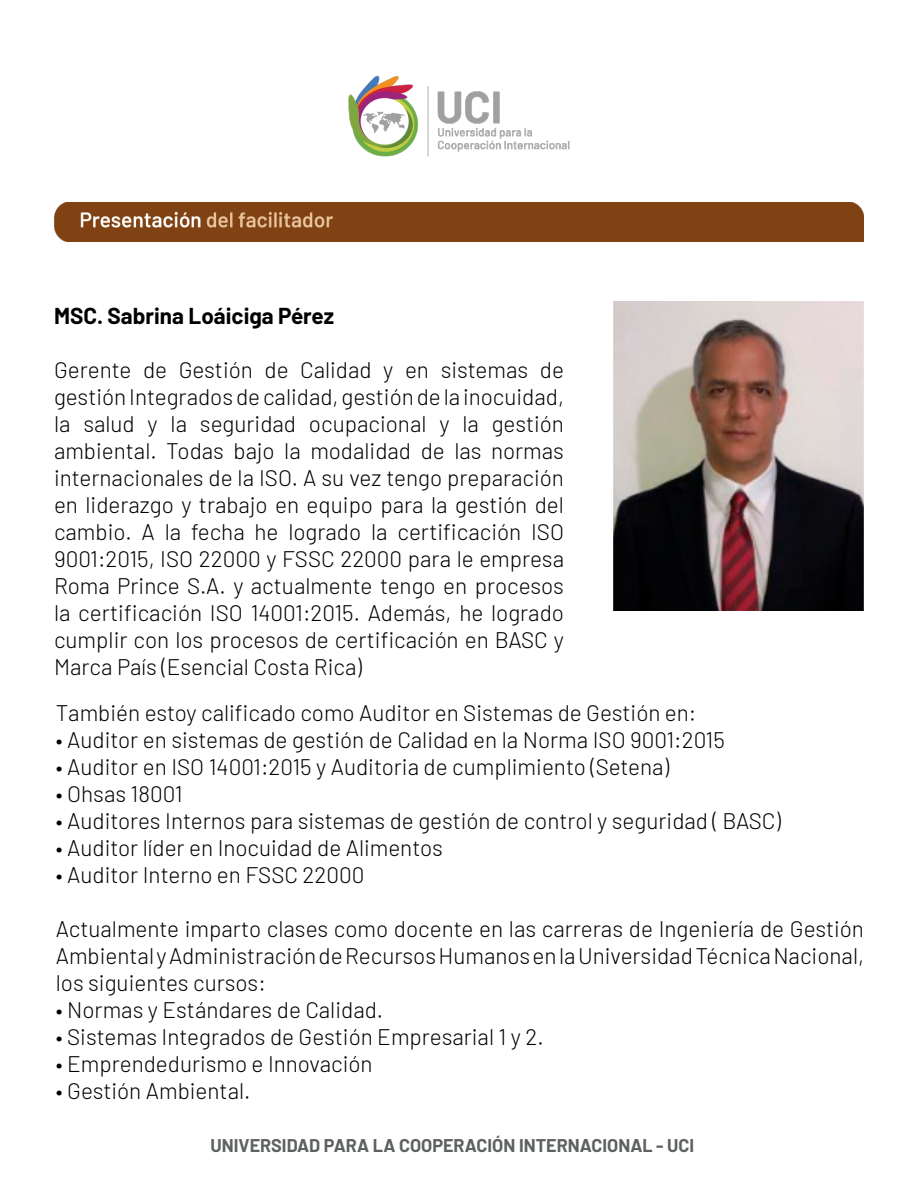
<style>
.page{position:relative;width:918px;height:1188px;background:#fff}
.page>*{position:absolute;margin:0;border:0;box-sizing:border-box;transform-origin:0 0}
.t1{font:300 22.5px/27px "Barlow";color:#000001;text-align:justify}
.t2{font:700 22.5px "Barlow";color:#000001}
.t3{font:700 18px "Barlow";color:#5d6161}
</style>
<div class="page">
<img style="left:348px;top:75px;width:222px;height:82px">
<img style="left:54px;top:202px;width:810px;height:40px">
<img style="left:614px;top:302px;width:250px;height:308px">
<p class="t2" style="left:54px;top:299px;width:282px">MSC. Sabrina Loáiciga Pérez</p>
<p class="t1" style="left:54px;top:355px;width:512px">Gerente de Gestión de Calidad y en sistemas de gestión Integrados de calidad, gestión de la inocuidad, la salud y la seguridad ocupacional y la gestión ambiental. Todas bajo la modalidad de las normas internacionales de la ISO. A su vez tengo preparación en liderazgo y trabajo en equipo para la gestión del cambio. A la fecha he logrado la certificación ISO 9001:2015, ISO 22000 y FSSC 22000 para le empresa Roma Prince S.A. y actualmente tengo en procesos la certificación ISO 14001:2015. Además, he logrado cumplir con los procesos de certificación en BASC y Marca País (Esencial Costa Rica)</p>
<p class="t1" style="left:56px;top:698px;width:642px">También estoy calificado como Auditor en Sistemas de Gestión en:</p>
<p class="t1" style="left:56px;top:725px;width:671px">• Auditor en sistemas de gestión de Calidad en la Norma ISO 9001:2015</p>
<p class="t1" style="left:56px;top:752px;width:615px">• Auditor en ISO 14001:2015 y Auditoria de cumplimiento (Setena)</p>
<p class="t1" style="left:56px;top:779px;width:128px">• Ohsas 18001</p>
<p class="t1" style="left:56px;top:806px;width:726px">• Auditores Internos para sistemas de gestión de control y seguridad ( BASC)</p>
<p class="t1" style="left:56px;top:833px;width:389px">• Auditor líder en Inocuidad de Alimentos</p>
<p class="t1" style="left:56px;top:860px;width:310px">• Auditor Interno en FSSC 22000</p>
<p class="t1" style="left:56px;top:914px;width:810px">Actualmente imparto clases como docente en las carreras de Ingeniería de Gestión Ambiental y Administración de Recursos Humanos en la Universidad Técnica Nacional, los siguientes cursos:</p>
<p class="t1" style="left:56px;top:995px;width:329px">• Normas y Estándares de Calidad.</p>
<p class="t1" style="left:56px;top:1022px;width:489px">• Sistemas Integrados de Gestión Empresarial 1 y 2.</p>
<p class="t1" style="left:56px;top:1049px;width:318px">• Emprendedurismo e Innovación</p>
<p class="t1" style="left:56px;top:1076px;width:196px">• Gestión Ambiental.</p>
<p class="t3" style="left:211px;top:1132px;width:485px">UNIVERSIDAD PARA LA COOPERACIÓN INTERNACIONAL - UCI</p>
</div>
